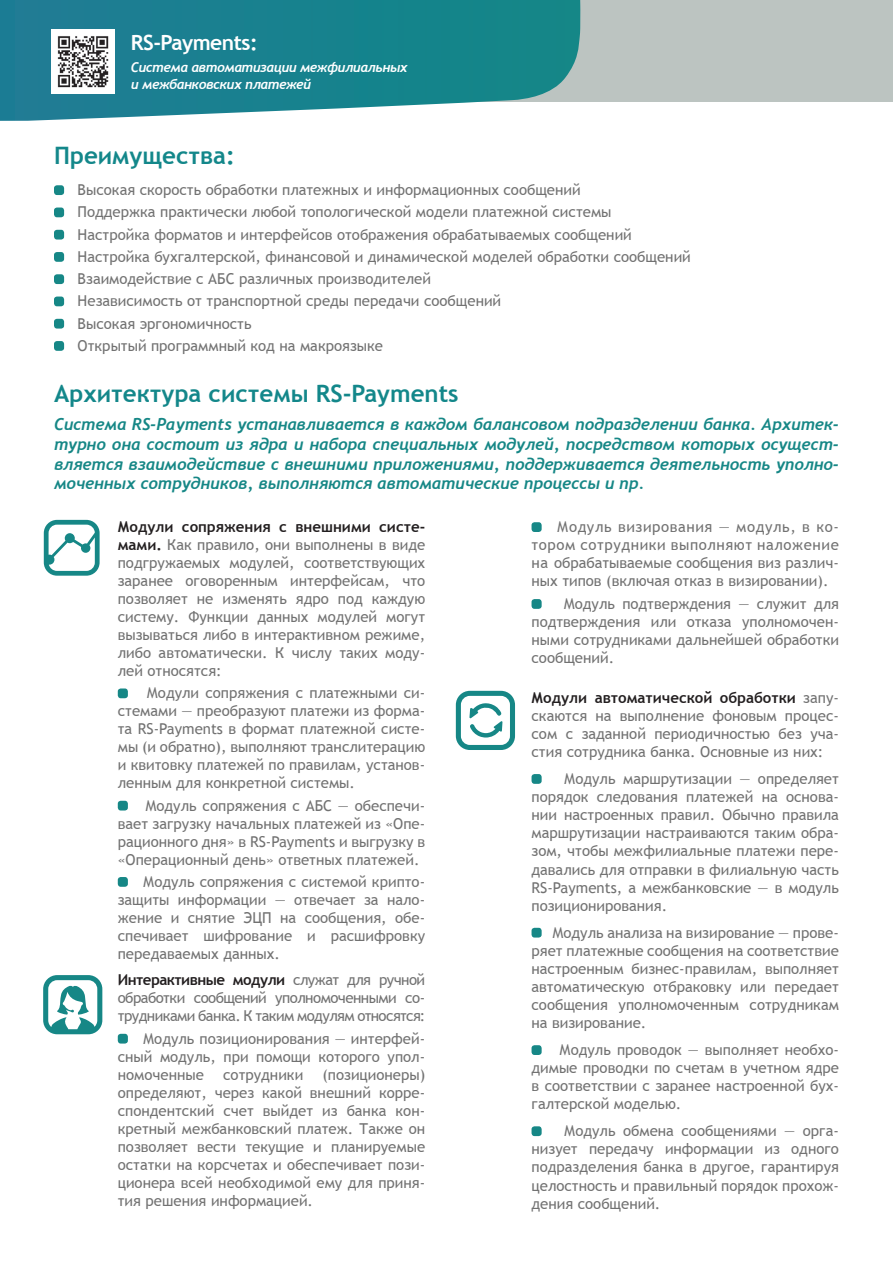
<style>
.page{position:relative;width:893px;height:1263px;background:#fff}
.page>*{position:absolute;margin:0;border:0;box-sizing:border-box;transform-origin:0 0}
.t1{font:700 24px "Trebuchet MS";color:#13878a}
.t2{font:700 21px "Trebuchet MS";letter-spacing:-.025em;color:#fff}
.t3{font:italic 700 16.5px/19.8px "Trebuchet";color:#168786;text-align:justify}
.t4{font:15px/18px "Trebuchet MS";color:#727272;text-align:justify}
.t5{font:italic 700 13.5px/17.5px "Trebuchet";letter-spacing:-.025em;color:#fff}
.s1{font-weight:700;color:#231f20}
</style>
<div class="page">
<div style="left:477px;top:0;width:416px;height:101px;background:#bcc4c1"></div>
<svg style="left:0;top:0;width:580px;height:121px;background:#308d99"></svg>
<div style="left:54px;top:185px;width:10px;height:10px;background:#168786;border-radius:3px"></div>
<div style="left:54px;top:208px;width:10px;height:9px;background:#168786;border-radius:3px"></div>
<div style="left:54px;top:230px;width:10px;height:10px;background:#168786;border-radius:3px"></div>
<div style="left:54px;top:252px;width:10px;height:10px;background:#168786;border-radius:3px"></div>
<div style="left:54px;top:274px;width:10px;height:10px;background:#168786;border-radius:3px"></div>
<div style="left:54px;top:297px;width:10px;height:9px;background:#168786;border-radius:3px"></div>
<div style="left:54px;top:319px;width:10px;height:10px;background:#168786;border-radius:3px"></div>
<div style="left:54px;top:341px;width:10px;height:10px;background:#168786;border-radius:3px"></div>
<img style="left:51px;top:30px;width:64px;height:64px">
<div style="left:118px;top:688px;width:10px;height:10px;background:#168786;border-radius:3px"></div>
<div style="left:118px;top:801px;width:10px;height:9px;background:#168786;border-radius:3px"></div>
<div style="left:118px;top:877px;width:10px;height:10px;background:#168786;border-radius:3px"></div>
<div style="left:118px;top:1034px;width:10px;height:9px;background:#168786;border-radius:3px"></div>
<div style="left:531px;top:522px;width:11px;height:10px;background:#168786;border-radius:3px"></div>
<div style="left:531px;top:599px;width:11px;height:10px;background:#168786;border-radius:3px"></div>
<div style="left:531px;top:774px;width:11px;height:10px;background:#168786;border-radius:3px"></div>
<div style="left:531px;top:928px;width:11px;height:9px;background:#168786;border-radius:3px"></div>
<div style="left:531px;top:1045px;width:11px;height:10px;background:#168786;border-radius:3px"></div>
<div style="left:531px;top:1126px;width:11px;height:10px;background:#168786;border-radius:3px"></div>
<svg style="left:43px;top:975px;width:59px;height:59px"></svg>
<svg style="left:44px;top:520px;width:56px;height:56px"></svg>
<svg style="left:456px;top:691px;width:59px;height:59px"></svg>
<h2 class="t2" style="left:131px;top:29px;width:128px">RS-Payments:</h2>
<p class="t5" style="left:131px;top:58px;width:278px">Система автоматизации межфилиальных и межбанковских платежей</p>
<h1 class="t1" style="left:54px;top:141px;width:182px">Преимущества:</h1>
<p class="t4" style="left:78px;top:178px;width:615px;line-height:22.2px;text-align:left">Высокая скорость обработки платежных и информационных сообщений<br>Поддержка практически любой топологической модели платежной системы<br>Настройка форматов и интерфейсов отображения обрабатываемых сообщений Настройка бухгалтерской, финансовой и динамической моделей обработки сообщений Взаимодействие с АБС различных производителей<br>Независимость от транспортной среды передачи сообщений<br>Высокая эргономичность<br>Открытый программный код на макроязыке</p>
<h1 class="t1" style="left:54px;top:378px;width:406px">Архитектура системы RS-Payments</h1>
<p class="t3" style="left:54px;top:414px;width:786px">Система RS-Payments устанавливается в каждом балансовом подразделении банка. Архитек&shy;турно она состоит из ядра и набора специальных модулей, посредством которых осущест&shy;вляется взаимодействие с внешними приложениями, поддерживается деятельность уполно&shy;моченных сотрудников, выполняются автоматические процессы и пр.</p>
<p class="t4" style="left:118px;top:518px;width:309px"><span class="s1">Модули сопряжения с внешними систе&shy;мами.</span> Как правило, они выполнены в виде подгружаемых модулей, соответствующих заранее оговоренным интерфейсам, что позволяет не изменять ядро под каждую систему. Функции данных модулей могут вызываться либо в интерактивном режиме, либо автоматически. К числу таких моду&shy;лей относятся:</p>
<p class="t4" style="left:118px;top:684px;width:309px;text-indent:29px">Модули сопряжения с платежными си&shy;стемами — преобразуют платежи из форма&shy;та RS-Payments в формат платежной систе&shy;мы (и обратно), выполняют транслитерацию и квитовку платежей по правилам, установ&shy;ленным для конкретной системы.</p>
<p class="t4" style="left:118px;top:796px;width:309px;text-indent:28px">Модуль сопряжения с АБС — обеспечи&shy;вает загрузку начальных платежей из «Опе&shy;рационного дня» в RS-Payments и выгрузку в «Операционный день» ответных платежей.</p>
<p class="t4" style="left:118px;top:872px;width:309px;text-indent:26px">Модуль сопряжения с системой крипто&shy;защиты информации — отвечает за нало&shy;жение и снятие ЭЦП на сообщения, обе&shy;спечивает шифрование и расшифровку передаваемых данных.</p>
<p class="t4" style="left:118px;top:971px;width:309px"><span class="s1">Интерактивные модули</span> служат для ручной обработки сообщений уполномоченными со&shy;трудниками банка. К таким модулям относятся:</p>
<p class="t4" style="left:118px;top:1029px;width:309px;text-indent:25px">Модуль позиционирования — интерфей&shy;сный модуль, при помощи которого упол&shy;номоченные</p>
<p class="t4" style="left:118px;top:1065px;width:309px;text-indent:205px">(позиционеры) определяют, через какой внешний корре&shy;спондентский счет выйдет из банка кон&shy;кретный межбанковский платеж. Также он позволяет вести текущие и планируемые остатки на корсчетах и обеспечивает пози&shy;ционера всей необходимой ему для приня&shy;тия решения информацией.</p>
<p class="t4" style="left:223px;top:1065px;width:82px">сотрудники</p>
<p class="t4" style="left:531px;top:517px;width:309px;text-indent:26px">Модуль визирования — модуль, в ко&shy;тором сотрудники выполняют наложение на обрабатываемые сообщения виз различ&shy;ных типов (включая отказ в визировании).</p>
<p class="t4" style="left:531px;top:594px;width:309px;text-indent:32px">Модуль подтверждения — служит для подтверждения или отказа уполномочен&shy;ными сотрудниками дальнейшей обработки сообщений.</p>
<p class="t4" style="left:531px;top:688px;width:309px"><span class="s1">Модули автоматической обработки</span> запу&shy;скаются на выполнение фоновым процес&shy;сом с заданной периодичностью без уча&shy;стия сотрудника банка. Основные из них:</p>
<p class="t4" style="left:531px;top:769px;width:309px;text-indent:33px">Модуль маршрутизации — определяет порядок следования платежей на основа&shy;нии настроенных правил. Обычно правила маршрутизации настраиваются таким обра&shy;зом, чтобы межфилиальные платежи пере&shy;давались для отправки в филиальную часть RS-Payments, а межбанковские — в модуль позиционирования.</p>
<p class="t4" style="left:531px;top:923px;width:309px;text-indent:21px">Модуль анализа на визирование — прове&shy;ряет платежные сообщения на соответствие настроенным бизнес-правилам, выполняет автоматическую отбраковку или передает сообщения уполномоченным сотрудникам на визирование.</p>
<p class="t4" style="left:531px;top:1040px;width:309px;text-indent:28px">Модуль проводок — выполняет необхо&shy;димые проводки по счетам в учетном ядре в соответствии с заранее настроенной бух&shy;галтерской моделью.</p>
<p class="t4" style="left:532px;top:1121px;width:309px;text-indent:33px">Модуль обмена сообщениями — орга&shy;низует передачу информации из одного подразделения банка в другое, гарантируя целостность и правильный порядок прохож&shy;дения сообщений.</p>
</div>
